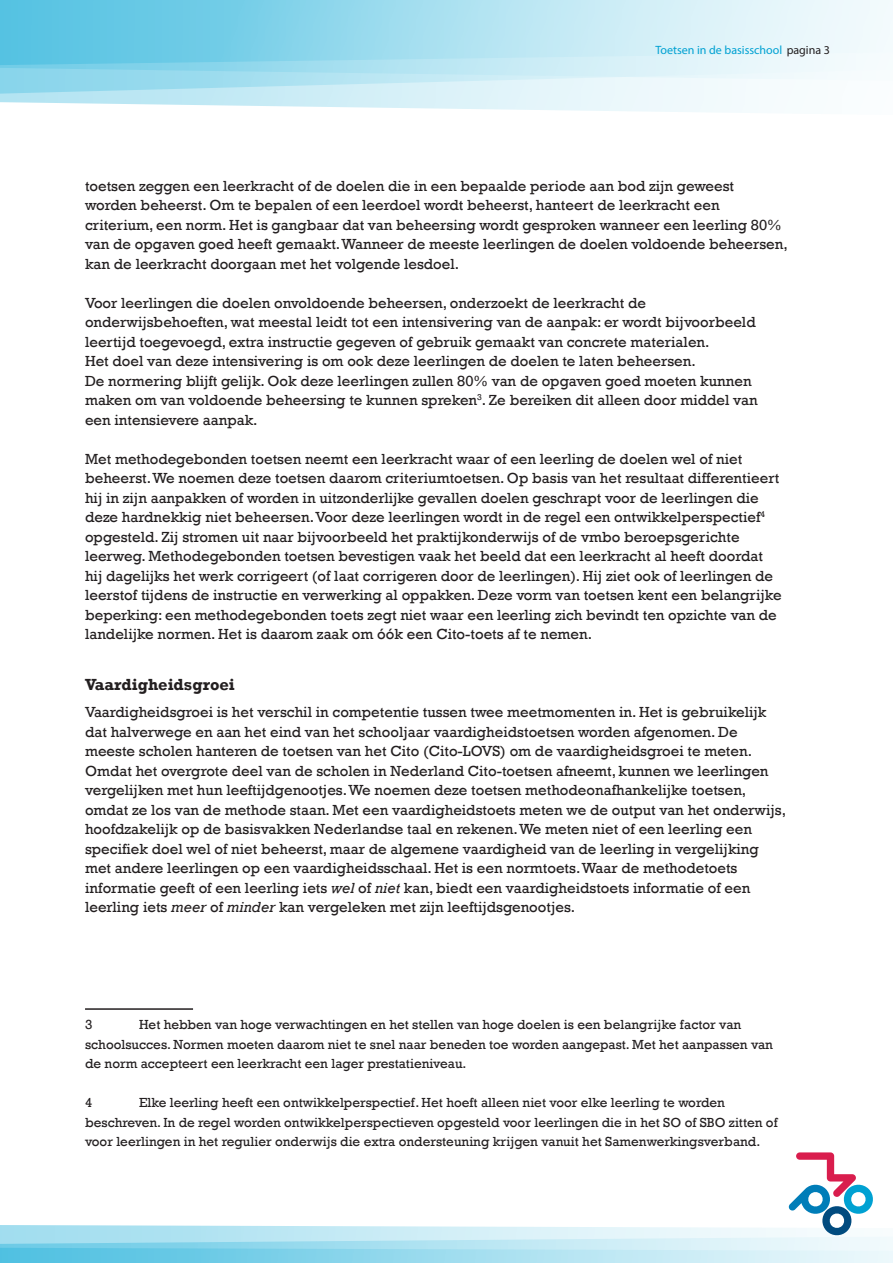
<style>
.page{position:relative;width:893px;height:1263px;background:#fff}
.page>*{position:absolute;margin:0;border:0;box-sizing:border-box;transform-origin:0 0}
._04_tussenkop{font:700 16.5px "Rockwell";color:#231f20}
._04_platte_tekst{font:15px/19.5px "Rockwell";color:#231f20}
.t1{font:13.5px/19.5px "Rockwell";color:#231f20}
.t2{font:12px "Myriad Pro";color:#00a1d2}
.s1{color:#231f20}
.s2{font-style:italic}
</style>
<div class="page">
<svg style="left:0;top:96px;width:759px;height:17px"></svg>
<svg style="left:0;top:82px;width:760px;height:14px;background:#caebf5"></svg>
<svg style="left:0;top:55px;width:868px;height:27px;background:#b6e5f2"></svg>
<svg style="left:0;top:0;width:893px;height:55px;background:#a6dfef"></svg>
<svg style="left:0;top:1152px;width:893px;height:111px"></svg>
<hr style="left:85px;top:1008px;width:108px;height:2px;background:#231f20">
<p class="t2" style="left:655px;top:43px;width:176px">Toetsen in de basisschool <span class="s1">pagina 3</span></p>
<p class="_04_platte_tekst" style="left:85px;top:176px;width:704px">toetsen zeggen een leerkracht of de doelen die in een bepaalde periode aan bod zijn geweest worden beheerst. Om te bepalen of een leerdoel wordt beheerst, hanteert de leerkracht een criterium, een norm. Het is gangbaar dat van beheersing wordt gesproken wanneer een leerling 80% van de opgaven goed heeft gemaakt. Wanneer de meeste leerlingen de doelen voldoende beheersen, kan de leerkracht doorgaan met het volgende lesdoel.</p>
<p class="_04_platte_tekst" style="left:85px;top:293px;width:672px">Voor leerlingen die doelen onvoldoende beheersen, onderzoekt de leerkracht de onderwijsbehoeften, wat meestal leidt tot een intensivering van de aanpak: er wordt bijvoorbeeld leertijd toegevoegd, extra instructie gegeven of gebruik gemaakt van concrete materialen.</p>
<p class="_04_platte_tekst" style="left:85px;top:351px;width:612px">Het doel van deze intensivering is om ook deze leerlingen de doelen te laten beheersen.</p>
<p class="_04_platte_tekst" style="left:85px;top:371px;width:674px">De normering blijft gelijk. Ook deze leerlingen zullen 80% van de opgaven goed moeten kunnen maken om van voldoende beheersing te kunnen spreken<sup>3</sup>. Ze bereiken dit alleen door middel van een intensievere aanpak.</p>
<p class="_04_platte_tekst" style="left:85px;top:449px;width:698px">Met methodegebonden toetsen neemt een leerkracht waar of een leerling de doelen wel of niet beheerst. We noemen deze toetsen daarom criteriumtoetsen. Op basis van het resultaat differentieert hij in zijn aanpakken of worden in uitzonderlijke gevallen doelen geschrapt voor de leerlingen die deze hardnekkig niet beheersen. Voor deze leerlingen wordt in de regel een ontwikkelperspectief<sup>4 </sup>opgesteld. Zij stromen uit naar bijvoorbeeld het praktijkonderwijs of de vmbo beroepsgerichte leerweg. Methodegebonden toetsen bevestigen vaak het beeld dat een leerkracht al heeft doordat hij dagelijks het werk corrigeert (of laat corrigeren door de leerlingen). Hij ziet ook of leerlingen de leerstof tijdens de instructie en verwerking al oppakken. Deze vorm van toetsen kent een belangrijke beperking: een methodegebonden toets zegt niet waar een leerling zich bevindt ten opzichte van de landelijke normen. Het is daarom zaak om óók een Cito-toets af te nemen.</p>
<p class="_04_tussenkop" style="left:85px;top:674px;width:151px">Vaardigheidsgroei</p>
<p class="_04_platte_tekst" style="left:85px;top:702px;width:703px">Vaardigheidsgroei is het verschil in competentie tussen twee meetmomenten in. Het is gebruikelijk dat halverwege en aan het eind van het schooljaar vaardigheidstoetsen worden afgenomen. De meeste scholen hanteren de toetsen van het Cito (Cito-LOVS) om de vaardigheidsgroei te meten.<br>Omdat het overgrote deel van de scholen in Nederland Cito-toetsen afneemt, kunnen we leerlingen vergelijken met hun leeftijdgenootjes. We noemen deze toetsen methodeonafhankelijke toetsen, omdat ze los van de methode staan. Met een vaardigheidstoets meten we de output van het onderwijs, hoofdzakelijk op de basisvakken Nederlandse taal en rekenen. We meten niet of een leerling een specifiek doel wel of niet beheerst, maar de algemene vaardigheid van de leerling in vergelijking met andere leerlingen op een vaardigheidsschaal. Het is een normtoets. Waar de methodetoets</p>
<p class="_04_platte_tekst" style="left:85px;top:878px;width:667px">informatie geeft of een leerling iets <span class="s2">wel</span> of <span class="s2">niet</span> kan, biedt een vaardigheidstoets informatie of een leerling iets <span class="s2">meer</span> of <span class="s2">minder</span> kan vergeleken met zijn leeftijdsgenootjes.</p>
<p class="t1" style="left:85px;top:1015px;width:689px;text-indent:54px">Het hebben van hoge verwachtingen en het stellen van hoge doelen is een belangrijke factor van schoolsucces. Normen moeten daarom niet te snel naar beneden toe worden aangepast. Met het aanpassen van de norm accepteert een leerkracht een lager prestatieniveau.</p>
<p class="t1" style="left:85px;top:1093px;width:9px">4</p>
<p class="t1" style="left:85px;top:1015px;width:9px">3</p>
<p class="t1" style="left:85px;top:1093px;width:694px;text-indent:54px">Elke leerling heeft een ontwikkelperspectief. Het hoeft alleen niet voor elke leerling te worden beschreven. In de regel worden ontwikkelperspectieven opgesteld voor leerlingen die in het SO of SBO zitten of voor leerlingen in het regulier onderwijs die extra ondersteuning krijgen vanuit het Samenwerkingsverband.</p>
</div>
